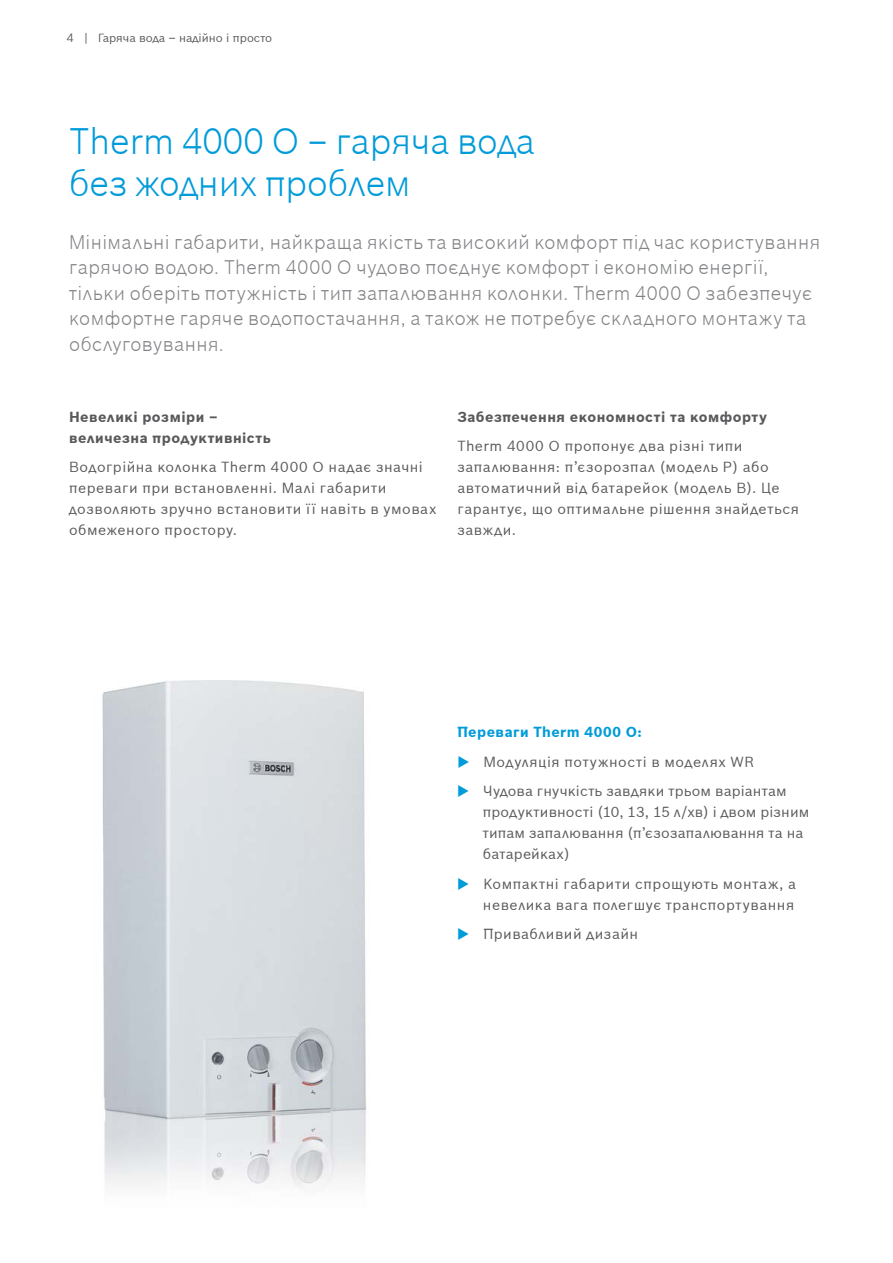
<style>
.page{position:relative;width:893px;height:1263px;background:#fff}
.page>*{position:absolute;margin:0;border:0;box-sizing:border-box;transform-origin:0 0}
.t1{font:300 36px/42px "Bosch Sans";color:#009bd9}
.t2{font:300 19.2px/25.5px "Bosch Sans";letter-spacing:.025em;color:#808285}
.t3{font:14.25px/21px "Bosch Sans";letter-spacing:.04em;color:#58595b}
.t4{font:14.25px/21px "Bosch Sans";letter-spacing:.015em;color:#58595b}
.t5{font:700 14.25px/21px "Bosch Sans";letter-spacing:.035em;color:#58595b}
.t6{font:700 14.25px "Bosch Sans";letter-spacing:.035em;color:#009bd9}
.t7{font:11.55px "Bosch Sans";color:#58595b}
.s1{color:#009bd9}
</style>
<div class="page">
<img style="left:102px;top:680px;width:265px;height:507px">
<p class="t7" style="left:67px;top:29px;width:207px">4 | Гаряча вода – надійно і просто</p>
<h1 class="t1" style="left:69px;top:118px;width:467px">Therm 4000 O – гаряча вода без жодних проблем</h1>
<p class="t2" style="left:69px;top:228px;width:753px">Мінімальні габарити, найкраща якість та високий комфорт під час користування гарячою водою. Therm 4000 О чудово поєднує комфорт і економію енергії, тільки оберіть потужність і тип запалювання колонки. Therm 4000 O забезпечує комфортне гаряче водопостачання, а також не потребує складного монтажу та обслуговування.</p>
<p class="t5" style="left:69px;top:405px;width:203px">Невеликі розміри – величезна продуктивність</p>
<p class="t3" style="left:69px;top:455px;width:369px">Водогрійна колонка Therm 4000 O надає значні переваги при встановленні. Малі габарити дозволяють зручно встановити її навіть в умовах обмеженого простору.</p>
<p class="t5" style="left:457px;top:405px;width:311px">Забезпечення економності та комфорту</p>
<p class="t3" style="left:457px;top:434px;width:343px">Therm 4000 O пропонує два різні типи запалювання: п’єзорозпал (модель Р) або автоматичний від батарейок (модель B). Це гарантує, що оптимальне рішення знайдеться завжди.</p>
<p class="t6" style="left:457px;top:721px;width:186px">Переваги Therm 4000 O:</p>
<p class="t3" style="left:457px;top:750px;width:298px"><span class="s1">◆</span> Модуляція потужності в моделях WR</p>
<p class="t4" style="left:483px;top:780px;width:328px;text-indent:-26px"><span class="s1">◆</span> Чудова гнучкість завдяки трьом варіантам продуктивності (10, 13, 15 л/хв) і двом різним типам запалювання (п’єзозапалювання та на батарейках)</p>
<p class="t3" style="left:457px;top:872px;width:340px;text-align:right"><span class="s1">◆</span> Компактні габарити спрощують монтаж, а невелика вага полегшує транспортування</p>
<p class="t3" style="left:457px;top:923px;width:182px"><span class="s1">◆</span> Привабливий дизайн</p>
</div>
